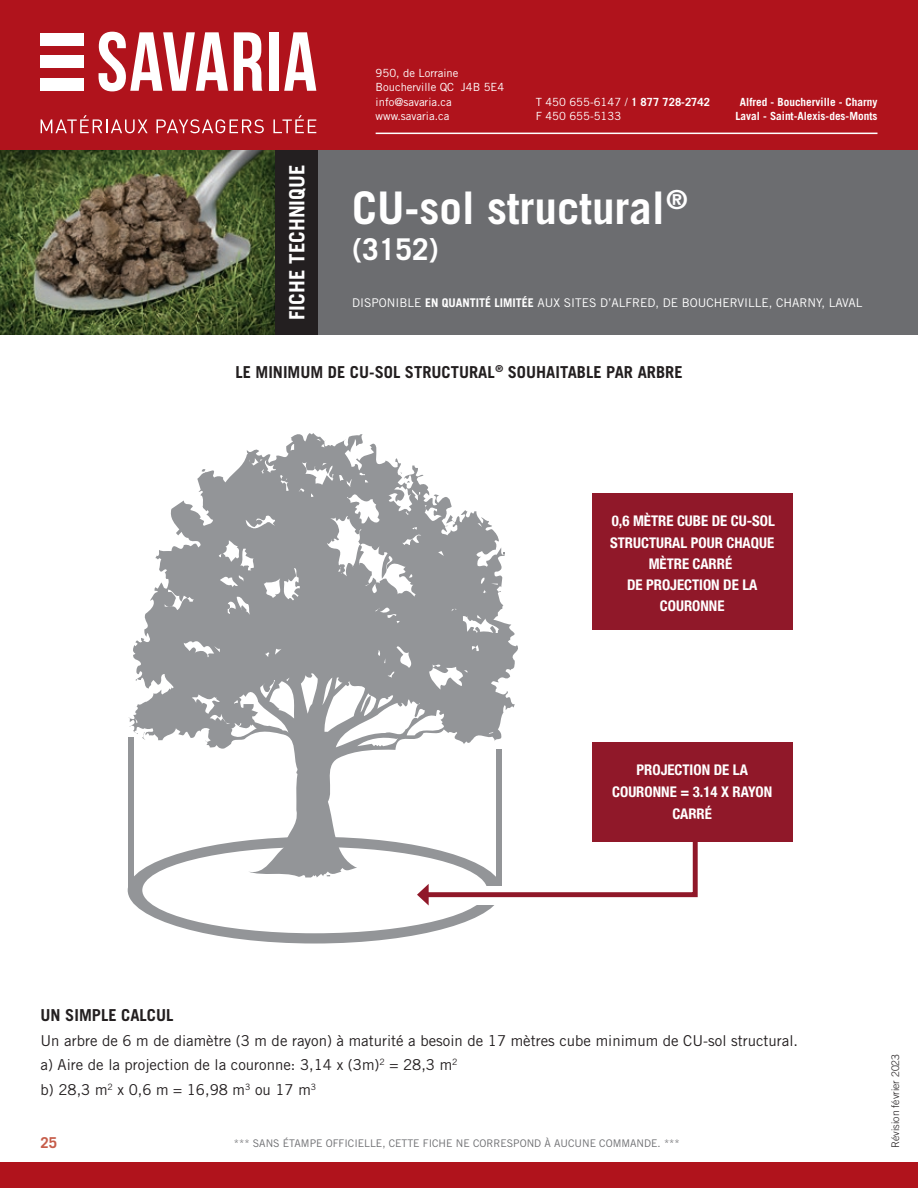
<style>
.page{position:relative;width:918px;height:1188px;background:#fff}
.page>*{position:absolute;margin:0;border:0;box-sizing:border-box;transform-origin:0 0}
.t1{font:700 45px "Trade Gothic LT Std";color:#fff}
.t2{font:700 30px "Trade Gothic LT Std";color:#fff}
.t3{font:700 21px "Trade Gothic LT Std";color:#fff}
.t4{font:700 16.5px "Trade Gothic LT Std";color:#231f20}
.t5{font:15px/24.8px "Trade Gothic LT Std";color:#231f20}
.t6{font:700 15px "Trade Gothic LT Std";color:#c65d4a}
.t7{font:700 condensed 14.7px/21.3px "Helvetica Neue";color:#fff;text-align:center}
.t8{font:12px "Trade Gothic LT Std";color:#fff}
.t9{font:11.25px/14.2px "Trade Gothic LT Std";color:#fff}
.t10{font:700 11.25px/14.2px "Trade Gothic LT Std";color:#fff;text-align:center}
.t11{font:10.5px "Trade Gothic LT Std";color:#6c6d70}
.t12{font:300 10.5px "Trade Gothic LT Std";color:#231f20}
.s1{font-weight:700}
</style>
<div class="page">
<div style="left:275px;top:150px;width:43px;height:185px;background:#231f20"></div>
<div style="left:0;top:0;width:918px;height:150px;background:#b0131c"></div>
<div style="left:0;top:1162px;width:918px;height:26px;background:#b0131c"></div>
<div style="left:318px;top:150px;width:600px;height:185px;background:#6c6d70"></div>
<svg style="left:99px;top:32px;width:129px;height:59px"></svg>
<svg style="left:234px;top:32px;width:28px;height:59px"></svg>
<div style="left:269px;top:32px;width:9px;height:59px;background:#fff"></div>
<svg style="left:284px;top:32px;width:32px;height:59px"></svg>
<div style="left:40px;top:79px;width:44px;height:12px;background:#fff"></div>
<div style="left:40px;top:33px;width:44px;height:12px;background:#fff"></div>
<div style="left:40px;top:56px;width:44px;height:12px;background:#fff"></div>
<svg style="left:41px;top:115px;width:107px;height:18px"></svg>
<svg style="left:156px;top:119px;width:108px;height:14px"></svg>
<svg style="left:273px;top:115px;width:43px;height:18px"></svg>
<hr style="left:376px;top:133px;width:502px;height:1px;background:#fff">
<img style="left:0;top:150px;width:275px;height:185px">
<svg style="left:128px;top:433px;width:390px;height:380px;fill:#939598"></svg>
<svg style="left:446px;top:515px;width:8px;height:12px"></svg>
<div style="left:128px;top:738px;width:5px;height:155px;background:#939598"></div>
<div style="left:496px;top:749px;width:6px;height:144px;background:#939598"></div>
<div style="left:592px;top:494px;width:200px;height:136px;background:#901829"></div>
<div style="left:592px;top:742px;width:200px;height:99px;background:#901829"></div>
<svg style="left:128px;top:813px;width:572px;height:131px"></svg>
<h3 class="t3" style="left:284px;top:320px;width:157px;rotate:-90deg">FICHE TECHNIQUE</h3>
<p class="t9" style="left:376px;top:66px;width:130px">950, de Lorraine<br>Boucherville QC J4B 5E4 info@savaria.ca www.savaria.ca</p>
<p class="t9" style="left:536px;top:94px;width:176px">T 450 655-6147 / <span class="s1">1 877 728-2742<br></span>F 450 655-5133</p>
<p class="t10" style="left:736px;top:94px;width:143px">Alfred - Boucherville - Charny<br>Laval - Saint-Alexis-des-Monts</p>
<h1 class="t1" style="left:352px;top:180px;width:337px">CU-sol structural<sup>®</sup></h1>
<h2 class="t2" style="left:352px;top:231px;width:88px">(3152)</h2>
<p class="t8" style="left:352px;top:295px;width:512px">DISPONIBLE <span class="s1">EN QUANTITÉ LIMITÉE</span> AUX SITES D’ALFRED, DE BOUCHERVILLE, CHARNY, LAVAL</p>
<p class="t4" style="left:235px;top:362px;width:449px">LE MINIMUM DE CU-SOL STRUCTURAL<sup>®</sup> SOUHAITABLE PAR ARBRE</p>
<p class="t7" style="left:610px;top:510px;width:166px">0,6 MÈTRE CUBE DE CU-SOL<br>STRUCTURAL POUR CHAQUE<br>MÈTRE CARRÉ<br>DE PROJECTION DE LA<br>COURONNE</p>
<p class="t7" style="left:612px;top:758px;width:162px;line-height:22.2px">PROJECTION DE LA<br>COURONNE = 3.14 X RAYON<br>CARRÉ</p>
<p class="t4" style="left:40px;top:1005px;width:134px">UN SIMPLE CALCUL</p>
<p class="t5" style="left:40px;top:1028px;width:759px">Un arbre de 6 m de diamètre (3 m de rayon) à maturité a besoin de 17 mètres cube minimum de CU-sol structural. a) Aire de la projection de la couronne: 3,14 x (3m)<sup>2</sup> = 28,3 m<sup>2<br></sup>b) 28,3 m<sup>2</sup> x 0,6 m = 16,98 m<sup>3</sup> ou 17 m<sup>3</sup></p>
<p class="t6" style="left:40px;top:1134px;width:18px">25</p>
<p class="t11" style="left:234px;top:1137px;width:447px">*** SANS ÉTAMPE OFFICIELLE, CETTE FICHE NE CORRESPOND À AUCUNE COMMANDE. ***</p>
<p class="t12" style="left:889px;top:1148px;width:95px;rotate:-90deg">Révision février 2023</p>
</div>
